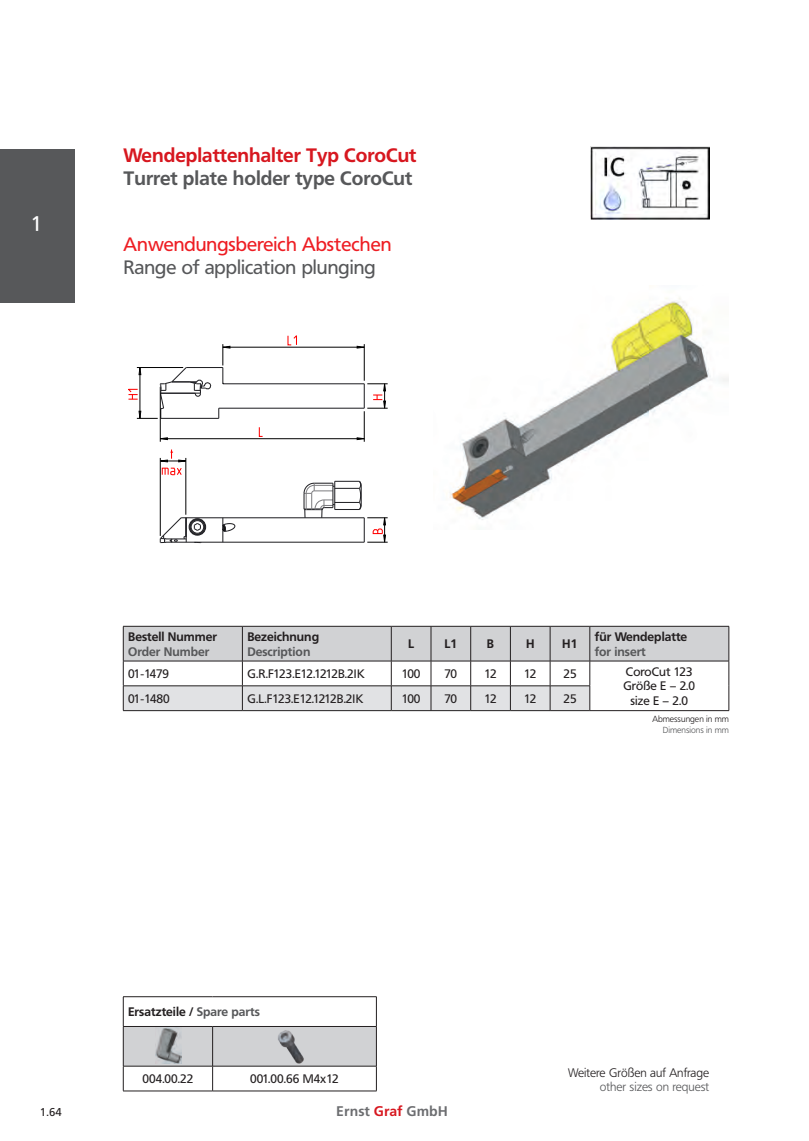
<style>
.page{position:relative;width:809px;height:1141px;background:#fff}
.page>*{position:absolute;margin:0;border:0;box-sizing:border-box;transform-origin:0 0}
.t1{font:21px "Frutiger BQ";color:#fff}
.t2{font:700 19.25px "Frutiger BQ";color:#d7171f}
.t3{font:700 19.25px "Frutiger BQ";color:#57585a}
.t4{font:19.25px "Frutiger BQ";color:#ee1d23}
.t5{font:19.25px "Frutiger BQ";color:#57585a}
.t6{font:700 14px "Frutiger";color:#6c6d70}
.t7{font:12.25px "Frutiger BQ";color:#231f20}
.t8{font:700 12.25px/14.7px "Frutiger BQ";color:#231f20}
.t9{font:300 12.25px "Frutiger BQ";color:#231f20}
.t10{font:300 12.25px "Frutiger BQ";color:#57585a}
.t11{font:11.38px "Frutiger";color:#231f20}
.t12{font:300 8.75px/10.5px "Frutiger BQ";color:#231f20;text-align:right}
.s1{color:#57585a}
.s2{color:#d7171f}
</style>
<div class="page">
<div style="left:0;top:149px;width:74px;height:154px;background:#57585a"></div>
<svg style="left:123px;top:626px;width:606px;height:84px"></svg>
<hr style="left:123px;top:710px;width:119px;height:1px;background:#231f20">
<hr style="left:242px;top:710px;width:149px;height:1px;background:#231f20">
<hr style="left:391px;top:710px;width:40px;height:1px;background:#231f20">
<hr style="left:431px;top:710px;width:39px;height:1px;background:#231f20">
<hr style="left:470px;top:710px;width:40px;height:1px;background:#231f20">
<hr style="left:510px;top:710px;width:40px;height:1px;background:#231f20">
<hr style="left:550px;top:710px;width:40px;height:1px;background:#231f20">
<hr style="left:590px;top:710px;width:139px;height:1px;background:#231f20">
<img style="left:449px;top:297px;width:279px;height:223px">
<svg style="left:287px;top:335px;width:10px;height:11px"></svg>
<svg style="left:356px;top:345px;width:8px;height:4px"></svg>
<svg style="left:258px;top:427px;width:5px;height:10px"></svg>
<svg style="left:356px;top:437px;width:8px;height:3px"></svg>
<svg style="left:159px;top:437px;width:9px;height:3px"></svg>
<hr style="left:161px;top:418px;width:58px;height:1px;background:#222226">
<hr style="left:219px;top:408px;width:145px;height:1px;background:#222226">
<hr style="left:223px;top:383px;width:141px;height:1px;background:#222226">
<hr style="left:186px;top:367px;width:37px;height:1px;background:#222226">
<hr style="left:166px;top:542px;width:198px;height:1px;background:#222226">
<svg style="left:193px;top:522px;width:9px;height:10px"></svg>
<hr style="left:181px;top:517px;width:183px;height:1px;background:#222226">
<div style="left:189px;top:518px;width:17px;height:18px;border:1px solid #222226;border-radius:50%"></div>
<div style="left:189px;top:519px;width:16px;height:16px;border:1px solid #222226;border-radius:50%"></div>
<hr style="left:160px;top:387px;width:1px;height:55px;background:#000">
<hr style="left:167px;top:438px;width:190px;height:1px;background:#000">
<svg style="left:222px;top:344px;width:9px;height:40px"></svg>
<hr style="left:230px;top:347px;width:127px;height:1px;background:#000">
<hr style="left:364px;top:411px;width:1px;height:31px;background:#000">
<hr style="left:364px;top:344px;width:1px;height:37px;background:#000">
<svg style="left:364px;top:383px;width:23px;height:26px"></svg>
<hr style="left:160px;top:458px;width:1px;height:78px;background:#000">
<hr style="left:185px;top:458px;width:1px;height:57px;background:#000">
<svg style="left:159px;top:450px;width:28px;height:26px"></svg>
<svg style="left:302px;top:480px;width:85px;height:63px"></svg>
<div style="left:190px;top:519px;width:15px;height:16px;border:1px solid #222226;border-radius:50%"></div>
<div style="left:190px;top:520px;width:14px;height:14px;border:1px solid #222226;border-radius:50%"></div>
<svg style="left:221px;top:518px;width:15px;height:24px"></svg>
<svg style="left:128px;top:367px;width:84px;height:52px"></svg>
<svg style="left:159px;top:516px;width:28px;height:28px"></svg>
<svg style="left:194px;top:541px;width:8px;height:3px"></svg>
<hr style="left:123px;top:996px;width:90px;height:1px;background:#231f20">
<hr style="left:213px;top:996px;width:163px;height:1px;background:#231f20">
<svg style="left:123px;top:997px;width:254px;height:94px"></svg>
<hr style="left:123px;top:1091px;width:90px;height:1px;background:#231f20">
<hr style="left:213px;top:1091px;width:163px;height:1px;background:#231f20">
<img style="left:155px;top:1027px;width:26px;height:36px">
<img style="left:270px;top:1027px;width:49px;height:41px">
<img style="left:591px;top:146px;width:118px;height:73px">
<h1 class="t1" style="left:31px;top:211px;width:13px">1</h1>
<p class="t2" style="left:124px;top:144px;width:294px">Wendeplattenhalter Typ CoroCut</p>
<p class="t3" style="left:124px;top:167px;width:290px">Turret plate holder type CoroCut</p>
<p class="t4" style="left:124px;top:233px;width:269px">Anwendungsbereich Abstechen</p>
<p class="t5" style="left:124px;top:256px;width:254px">Range of application plunging</p>
<p class="t8" style="left:128px;top:630px;width:90px">Bestell Nummer<br><span class="s1">Order Number</span></p>
<p class="t8" style="left:247px;top:630px;width:73px">Bezeichnung<br><span class="s1">Description</span></p>
<p class="t8" style="left:408px;top:637px;width:8px">L</p>
<p class="t8" style="left:444px;top:637px;width:15px">L1</p>
<p class="t8" style="left:487px;top:637px;width:9px">B</p>
<p class="t8" style="left:526px;top:637px;width:10px">H</p>
<p class="t8" style="left:562px;top:637px;width:17px">H1</p>
<p class="t8" style="left:594px;top:630px;width:94px">für Wendeplatte <span class="s1">for insert</span></p>
<p class="t7" style="left:128px;top:666px;width:42px">01-1479</p>
<p class="t7" style="left:247px;top:666px;width:119px">G.R.F123.E12.1212B.2IK</p>
<p class="t7" style="left:402px;top:666px;width:20px">100</p>
<p class="t7" style="left:444px;top:666px;width:14px">70</p>
<p class="t7" style="left:484px;top:666px;width:14px">12</p>
<p class="t7" style="left:524px;top:666px;width:14px">12</p>
<p class="t7" style="left:563px;top:666px;width:15px">25</p>
<p class="t7" style="left:626px;top:664px;width:68px">CoroCut 123</p>
<p class="t7" style="left:623px;top:679px;width:73px">Größe E – 2.0</p>
<p class="t7" style="left:128px;top:691px;width:43px">01-1480</p>
<p class="t7" style="left:247px;top:691px;width:117px">G.L.F123.E12.1212B.2IK</p>
<p class="t7" style="left:402px;top:691px;width:20px">100</p>
<p class="t7" style="left:444px;top:691px;width:14px">70</p>
<p class="t7" style="left:484px;top:691px;width:14px">12</p>
<p class="t7" style="left:524px;top:691px;width:14px">12</p>
<p class="t7" style="left:563px;top:691px;width:15px">25</p>
<p class="t7" style="left:630px;top:694px;width:59px">size E – 2.0</p>
<p class="t12" style="left:652px;top:714px;width:78px">Abmessungen in mm<br><span class="s1">Dimensions in mm</span></p>
<p class="t8" style="left:128px;top:1005px;width:133px">Ersatzteile / <span class="s1">Spare parts</span></p>
<p class="t7" style="left:142px;top:1072px;width:53px">004.00.22</p>
<p class="t7" style="left:250px;top:1072px;width:90px">001.00.66 M4x12</p>
<p class="t9" style="left:568px;top:1065px;width:142px">Weitere Größen auf Anfrage</p>
<p class="t10" style="left:600px;top:1080px;width:111px">other sizes on request</p>
<p class="t11" style="left:40px;top:1106px;width:24px">1.64</p>
<p class="t6" style="left:336px;top:1103px;width:113px">Ernst <span class="s2">Graf</span> GmbH</p>
</div>
